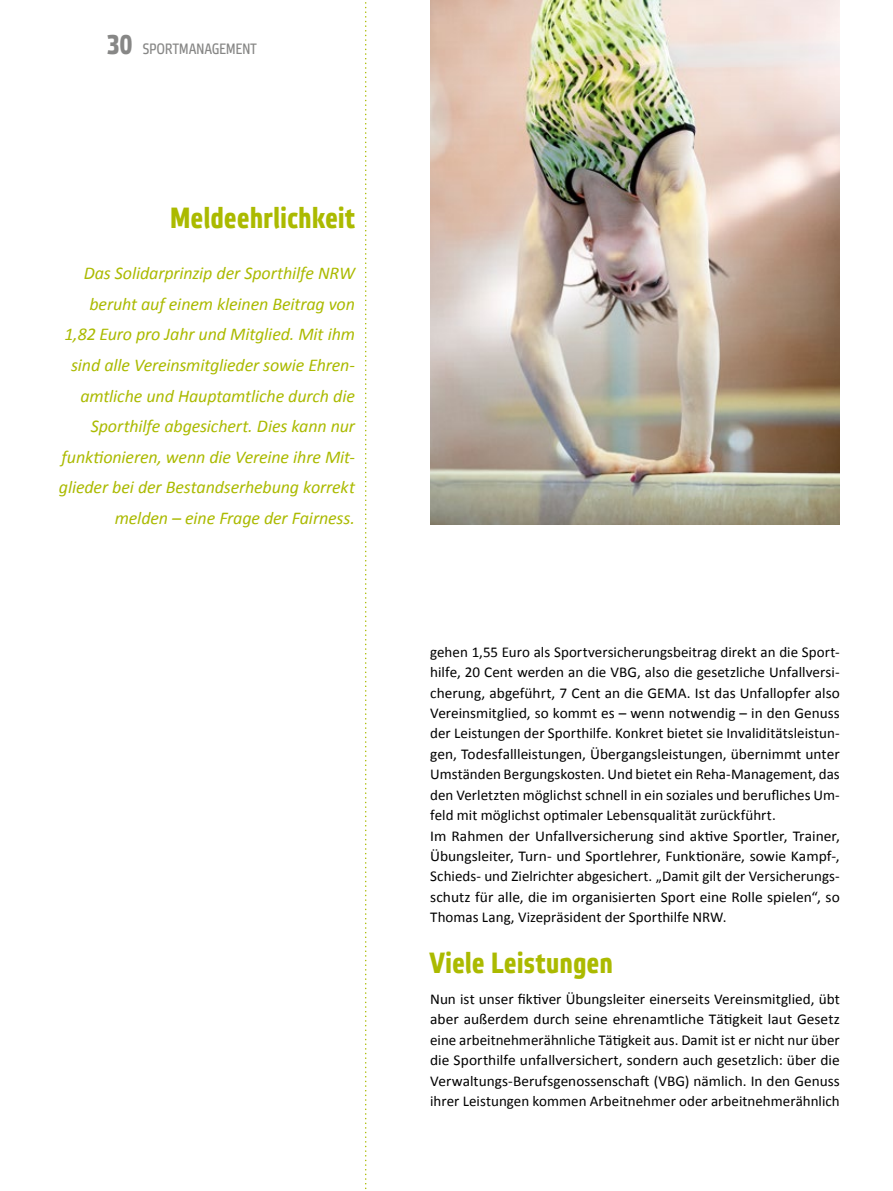
<style>
.page{position:relative;width:893px;height:1191px;background:#fff}
.page>*{position:absolute;margin:0;border:0;box-sizing:border-box;transform-origin:0 0}
.t1{font:700 29.25px "Etelka Narrow Text";letter-spacing:.02em;color:#abba00}
.t2{font:italic 18px/30.6px "Calibri";letter-spacing:-.005em;color:#abba00;text-align:right}
.t3{font:15px/20.4px "Calibri";color:#000}
.t4{font:15px "Etelka Narrow Text";letter-spacing:.02em;color:#878786}
.s1{font-weight:700;font-size:27px}
</style>
<div class="page">
<svg style="left:365px;top:2px;width:2px;height:1188px"></svg>
<img style="left:430px;top:0;width:410px;height:524px">
<p class="t4" style="left:107px;top:41px;width:151px"><span class="s1">30</span> SPORTMANAGEMENT</p>
<h1 class="t1" style="left:170px;top:201px;width:187px">Meldeehrlichkeit</h1>
<p class="t2" style="left:59px;top:257px;width:298px">Das Solidarprinzip der Sporthilfe NRW beruht auf einem kleinen Beitrag von 1,82 Euro pro Jahr und Mitglied. Mit ihm sind alle Vereinsmitglieder sowie Ehren&shy;amtliche und Hauptamtliche durch die Sporthilfe abgesichert. Dies kann nur funktionieren, wenn die Vereine ihre Mit&shy;glieder bei der Bestandserhebung korrekt melden – eine Frage der Fairness.</p>
<p class="t3" style="left:430px;top:641px;width:411px">gehen 1,55 Euro als Sportversicherungsbeitrag direkt an die Sport&shy;hilfe, 20 Cent werden an die VBG, also die gesetzliche Unfallversi&shy;cherung, abgeführt, 7 Cent an die GEMA. Ist das Unfallopfer also Vereinsmitglied, so kommt es – wenn notwendig – in den Genuss der Leistungen der Sporthilfe. Konkret bietet sie Invaliditätsleistun&shy;gen, Todesfallleistungen, Übergangsleistungen, übernimmt unter Umständen Bergungskosten. Und bietet ein Reha-Management, das den Verletzten möglichst schnell in ein soziales und berufliches Um&shy;feld mit möglichst optimaler Lebensqualität zurückführt.<br>Im Rahmen der Unfallversicherung sind aktive Sportler, Trainer, Übungsleiter, Turn- und Sportlehrer, Funktionäre, sowie Kampf-, Schieds- und Zielrichter abgesichert. „Damit gilt der Versicherungs&shy;schutz für alle, die im organisierten Sport eine Rolle spielen“, so Thomas Lang, Vizepräsident der Sporthilfe NRW.</p>
<h1 class="t1" style="left:430px;top:946px;width:184px">Viele Leistungen</h1>
<p class="t3" style="left:430px;top:988px;width:411px;text-align:justify">Nun ist unser fiktiver Übungsleiter einerseits Vereinsmitglied, übt aber außerdem durch seine ehrenamtliche Tätigkeit laut Gesetz eine arbeitnehmerähnliche Tätigkeit aus. Damit ist er nicht nur über die Sporthilfe unfallversichert, sondern auch gesetzlich: über die Verwaltungs-Berufsgenossenschaft (VBG) nämlich. In den Genuss ihrer Leistungen kommen Arbeitnehmer oder arbeitnehmerähnlich</p>
</div>
